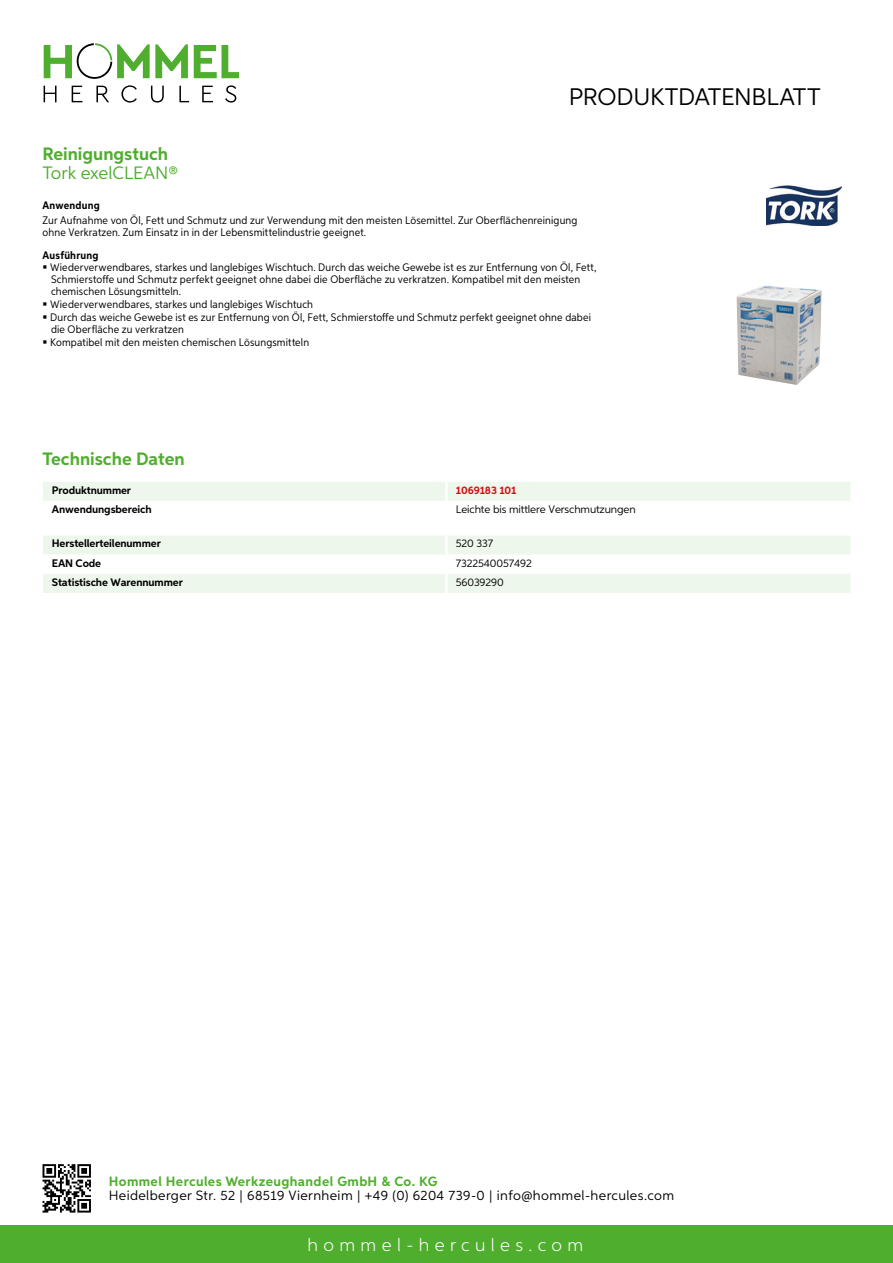
<style>
.page{position:relative;width:893px;height:1263px;background:#fff}
.page>*{position:absolute;margin:0;border:0;box-sizing:border-box;transform-origin:0 0}
.t1{font:24px "Aspira";letter-spacing:-.01em;color:#000}
.t2{font:700 18px "Aspira";color:#50ae2f}
.t3{font:300 18px "Aspira";letter-spacing:.3em;color:#fff}
.t4{font:18px "Aspira";color:#50ae2f}
.t5{font:13.5px "Aspira";letter-spacing:.03em;color:#000}
.t6{font:700 13.5px "Aspira";letter-spacing:.03em;color:#50ae2f}
.t7{font:10.95px/12.5px "Aspira Nar";letter-spacing:.015em;color:#000}
.t8{font:700 10.95px "Aspira";letter-spacing:-.01em;color:#000}
.t9{font:10.95px "Aspira";letter-spacing:-.01em;color:#000}
.t10{font:700 10.95px "Aspira Nar";letter-spacing:.02em;color:#000}
.t11{font:700 10.95px "Aspira";letter-spacing:-.01em;color:#cd1013}
</style>
<div class="page">
<div style="left:0;top:1226px;width:893px;height:37px;background:#50ae2f"></div>
<svg style="left:43px;top:1164px;width:48px;height:48px"></svg>
<svg style="left:194px;top:45px;width:45px;height:33px"></svg>
<svg style="left:44px;top:43px;width:144px;height:36px"></svg>
<svg style="left:44px;top:86px;width:13px;height:16px"></svg>
<svg style="left:72px;top:86px;width:10px;height:16px"></svg>
<svg style="left:96px;top:86px;width:13px;height:16px"></svg>
<svg style="left:121px;top:85px;width:16px;height:18px"></svg>
<svg style="left:151px;top:86px;width:13px;height:17px"></svg>
<svg style="left:179px;top:86px;width:10px;height:16px"></svg>
<svg style="left:202px;top:86px;width:11px;height:16px"></svg>
<svg style="left:225px;top:85px;width:11px;height:18px"></svg>
<div style="left:43px;top:482px;width:807px;height:19px;background:#eef7eb"></div>
<svg style="left:43px;top:536px;width:807px;height:57px"></svg>
<hr style="left:445px;top:574px;width:3px;height:19px;background:#fff">
<img style="left:736px;top:285px;width:86px;height:100px">
<img style="left:766px;top:185px;width:76px;height:40px">
<h1 class="t1" style="left:569px;top:82px;width:253px">Produktdatenblatt</h1>
<h2 class="t2" style="left:43px;top:142px;width:127px">Reinigungstuch</h2>
<h2 class="t4" style="left:43px;top:162px;width:93px">Tork exelCLEAN</h2>
<h2 class="t4" style="left:168px;top:162px;width:11px">®</h2>
<p class="t10" style="left:43px;top:199px;width:59px">Anwendung</p>
<p class="t7" style="left:43px;top:214px;width:536px;line-height:12px">Zur Aufnahme von Öl, Fett und Schmutz und zur Verwendung mit den meisten Lösemittel. Zur Oberflächenreinigung ohne Verkratzen. Zum Einsatz in in der Lebensmittelindustrie geeignet.</p>
<p class="t10" style="left:43px;top:248px;width:58px">Ausführung</p>
<p class="t7" style="left:50px;top:261px;width:548px">Wiederverwendbares, starkes und langlebiges Wischtuch. Durch das weiche Gewebe ist es zur Entfernung von Öl, Fett, Schmierstoffe und Schmutz perfekt geeignet ohne dabei die Oberfläche zu verkratzen. Kompatibel mit den meisten chemischen Lösungsmitteln.<br>Wiederverwendbares, starkes und langlebiges Wischtuch<br>Durch das weiche Gewebe ist es zur Entfernung von Öl, Fett, Schmierstoffe und Schmutz perfekt geeignet ohne dabei die Oberfläche zu verkratzen<br>Kompatibel mit den meisten chemischen Lösungsmitteln</p>
<h2 class="t2" style="left:43px;top:448px;width:144px">Technische Daten</h2>
<p class="t8" style="left:52px;top:483px;width:81px">Produktnummer</p>
<p class="t11" style="left:456px;top:483px;width:62px">1069183 101</p>
<p class="t8" style="left:52px;top:502px;width:101px">Anwendungsbereich</p>
<p class="t9" style="left:456px;top:502px;width:181px">Leichte bis mittlere Verschmutzungen</p>
<p class="t8" style="left:52px;top:537px;width:111px">Herstellerteilenummer</p>
<p class="t9" style="left:456px;top:537px;width:39px">520 337</p>
<p class="t8" style="left:52px;top:556px;width:51px">EAN Code</p>
<p class="t9" style="left:456px;top:556px;width:77px">7322540057492</p>
<p class="t8" style="left:52px;top:575px;width:132px">Statistische Warennummer</p>
<p class="t9" style="left:456px;top:575px;width:49px">56039290</p>
<p class="t6" style="left:109px;top:1172px;width:330px">Hommel Hercules Werkzeughandel GmbH &amp; Co. KG</p>
<p class="t5" style="left:109px;top:1187px;width:567px">Heidelberger Str. 52 | 68519 Viernheim | +49 (0) 6204 739-0 | info@hommel-hercules.com</p>
<h2 class="t3" style="left:307px;top:1234px;width:277px">hommel-hercules.com</h2>
</div>
